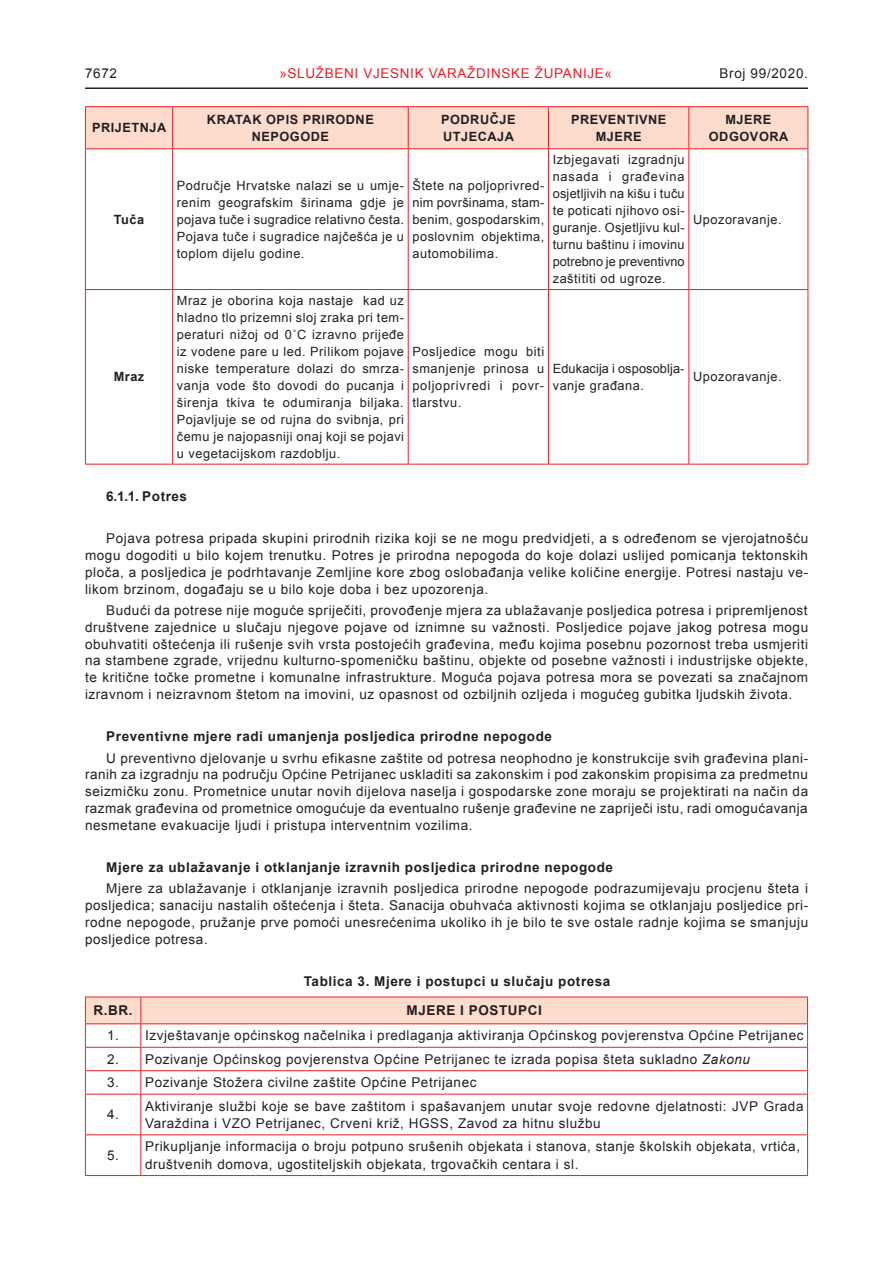
<style>
.page{position:relative;width:893px;height:1263px;background:#fff}
.page>*{position:absolute;margin:0;border:0;box-sizing:border-box;transform-origin:0 0}
.t1{font:13.5px/16.8px "Arial";letter-spacing:.04em;color:#231f20;text-align:justify}
.t2{font:700 13.5px "Arial";letter-spacing:.04em;color:#231f20}
.t3{font:13.5px "Arial";letter-spacing:.05em;color:#ee1d23}
.t4{font:12.75px/17px "Arial";letter-spacing:.04em;color:#231f20;text-align:justify}
.t5{font:700 12.75px/16.5px "Arial";letter-spacing:.04em;color:#231f20;text-align:center}
.t6{font:12.75px/17px "Arial";letter-spacing:.01em;color:#231f20}
.s1{font-style:italic}
</style>
<div class="page">
<hr style="left:85px;top:87px;width:723px;height:2px;background:#231f20">
<div style="left:86px;top:107px;width:721px;height:41px;background:#fddcce"></div>
<hr style="left:85px;top:149px;width:1px;height:140px;background:#ee1d23">
<hr style="left:172px;top:149px;width:1px;height:140px;background:#ee1d23">
<hr style="left:408px;top:149px;width:1px;height:140px;background:#ee1d23">
<hr style="left:548px;top:149px;width:1px;height:140px;background:#ee1d23">
<hr style="left:688px;top:149px;width:1px;height:140px;background:#ee1d23">
<hr style="left:807px;top:149px;width:1px;height:140px;background:#ee1d23">
<hr style="left:85px;top:106px;width:88px;height:1px;background:#ee1d23">
<hr style="left:85px;top:107px;width:1px;height:41px;background:#ee1d23">
<hr style="left:173px;top:106px;width:235px;height:1px;background:#ee1d23">
<hr style="left:172px;top:107px;width:1px;height:41px;background:#ee1d23">
<hr style="left:408px;top:106px;width:141px;height:1px;background:#ee1d23">
<hr style="left:408px;top:107px;width:1px;height:41px;background:#ee1d23">
<hr style="left:549px;top:106px;width:140px;height:1px;background:#ee1d23">
<hr style="left:548px;top:107px;width:1px;height:41px;background:#ee1d23">
<hr style="left:689px;top:106px;width:119px;height:1px;background:#ee1d23">
<hr style="left:688px;top:107px;width:1px;height:41px;background:#ee1d23">
<hr style="left:807px;top:107px;width:1px;height:41px;background:#ee1d23">
<hr style="left:85px;top:148px;width:88px;height:1px;background:#ee1d23">
<hr style="left:173px;top:148px;width:235px;height:1px;background:#ee1d23">
<hr style="left:408px;top:148px;width:141px;height:1px;background:#ee1d23">
<hr style="left:549px;top:148px;width:140px;height:1px;background:#ee1d23">
<hr style="left:689px;top:148px;width:119px;height:1px;background:#ee1d23">
<hr style="left:85px;top:289px;width:88px;height:1px;background:#ee1d23">
<hr style="left:85px;top:290px;width:1px;height:174px;background:#ee1d23">
<hr style="left:173px;top:289px;width:235px;height:1px;background:#ee1d23">
<hr style="left:172px;top:290px;width:1px;height:174px;background:#ee1d23">
<hr style="left:408px;top:289px;width:141px;height:1px;background:#ee1d23">
<hr style="left:408px;top:290px;width:1px;height:174px;background:#ee1d23">
<hr style="left:549px;top:289px;width:140px;height:1px;background:#ee1d23">
<hr style="left:548px;top:290px;width:1px;height:174px;background:#ee1d23">
<hr style="left:689px;top:289px;width:119px;height:1px;background:#ee1d23">
<hr style="left:688px;top:290px;width:1px;height:174px;background:#ee1d23">
<hr style="left:807px;top:290px;width:1px;height:174px;background:#ee1d23">
<hr style="left:85px;top:464px;width:88px;height:1px;background:#ee1d23">
<hr style="left:173px;top:464px;width:235px;height:1px;background:#ee1d23">
<hr style="left:408px;top:464px;width:141px;height:1px;background:#ee1d23">
<hr style="left:549px;top:464px;width:140px;height:1px;background:#ee1d23">
<hr style="left:689px;top:464px;width:119px;height:1px;background:#ee1d23">
<hr style="left:85px;top:1094px;width:56px;height:1px;background:#ee1d23">
<hr style="left:85px;top:1094px;width:1px;height:40px;background:#ee1d23">
<hr style="left:141px;top:1094px;width:667px;height:1px;background:#ee1d23">
<hr style="left:140px;top:1094px;width:1px;height:40px;background:#ee1d23">
<hr style="left:807px;top:1094px;width:1px;height:40px;background:#ee1d23">
<hr style="left:85px;top:1134px;width:56px;height:1px;background:#ee1d23">
<hr style="left:85px;top:1135px;width:1px;height:40px;background:#ee1d23">
<hr style="left:141px;top:1134px;width:667px;height:1px;background:#ee1d23">
<hr style="left:140px;top:1135px;width:1px;height:40px;background:#ee1d23">
<hr style="left:807px;top:1135px;width:1px;height:40px;background:#ee1d23">
<hr style="left:85px;top:996px;width:56px;height:1px;background:#ee1d23">
<hr style="left:141px;top:996px;width:667px;height:1px;background:#ee1d23">
<svg style="left:85px;top:997px;width:723px;height:97px"></svg>
<hr style="left:85px;top:1023px;width:56px;height:1px;background:#ee1d23">
<hr style="left:141px;top:1023px;width:667px;height:1px;background:#ee1d23">
<hr style="left:85px;top:1175px;width:56px;height:1px;background:#ee1d23">
<hr style="left:141px;top:1175px;width:667px;height:1px;background:#ee1d23">
<p class="t1" style="left:85px;top:65px;width:34px">7672</p>
<p class="t3" style="left:279px;top:64px;width:334px">»SLUŽBENI VJESNIK VARAŽDINSKE ŽUPANIJE«</p>
<p class="t1" style="left:719px;top:65px;width:90px">Broj 99/2020.</p>
<p class="t5" style="left:92px;top:120px;width:76px">PRIJETNJA</p>
<p class="t5" style="left:207px;top:112px;width:168px">KRATAK OPIS PRIRODNE<br>NEPOGODE</p>
<p class="t5" style="left:441px;top:112px;width:76px;text-align:left">PODRUČJE<br>UTJECAJA</p>
<p class="t5" style="left:571px;top:112px;width:97px">PREVENTIVNE<br>MJERE</p>
<p class="t5" style="left:709px;top:112px;width:81px">MJERE<br>ODGOVORA</p>
<p class="t5" style="left:114px;top:211px;width:32px">Tuča</p>
<p class="t5" style="left:114px;top:369px;width:32px">Mraz</p>
<p class="t4" style="left:177px;top:177px;width:229px">Područje Hrvatske nalazi se u umje&shy;renim geografskim širinama gdje je pojava tuče i sugradice relativno česta.<br>Pojava tuče i sugradice najčešća je u toplom dijelu godine.</p>
<p class="t4" style="left:412px;top:177px;width:133px">Štete na poljoprivred&shy;nim površinama, stam&shy;benim, gospodarskim, poslovnim objektima, automobilima.</p>
<p class="t4" style="left:177px;top:292px;width:229px">Mraz je oborina koja nastaje kad uz hladno tlo prizemni sloj zraka pri tem&shy;peraturi nižoj od 0˚C izravno prijeđe iz vodene pare u led. Prilikom pojave niske temperature dolazi do smrza&shy;vanja vode što dovodi do pucanja i širenja tkiva te odumiranja biljaka.<br>Pojavljuje se od rujna do svibnja, pri čemu je najopasniji onaj koji se pojavi u vegetacijskom razdoblju.</p>
<p class="t4" style="left:412px;top:343px;width:133px">Posljedice mogu biti smanjenje prinosa u poljoprivredi i povr&shy;tlarstvu.</p>
<p class="t4" style="left:553px;top:152px;width:133px">Izbjegavati izgradnju nasada i građevina osjetljivih na kišu i tuču te poticati njihovo osi&shy;guranje. Osjetljivu kul&shy;turnu baštinu i imovinu potrebno je preventivno zaštititi od ugroze.</p>
<p class="t4" style="left:693px;top:211px;width:90px">Upozoravanje.</p>
<p class="t6" style="left:553px;top:360px;width:133px">Edukacija i osposoblja&shy;vanje građana.</p>
<p class="t4" style="left:693px;top:368px;width:90px">Upozoravanje.</p>
<p class="t2" style="left:106px;top:487px;width:82px">6.1.1. Potres</p>
<p class="t1" style="left:85px;top:530px;width:725px;text-indent:21px">Pojava potresa pripada skupini prirodnih rizika koji se ne mogu predvidjeti, a s određenom se vjerojatnošću mogu dogoditi u bilo kojem trenutku. Potres je prirodna nepogoda do koje dolazi uslijed pomicanja tektonskih ploča, a posljedica je podrhtavanje Zemljine kore zbog oslobađanja velike količine energije. Potresi nastaju ve&shy;likom brzinom, događaju se u bilo koje doba i bez upozorenja.</p>
<p class="t1" style="left:85px;top:602px;width:725px;text-indent:21px">Budući da potrese nije moguće spriječiti, provođenje mjera za ublažavanje posljedica potresa i pripremljenost društvene zajednice u slučaju njegove pojave od iznimne su važnosti. Posljedice pojave jakog potresa mogu obuhvatiti oštećenja ili rušenje svih vrsta postojećih građevina, među kojima posebnu pozornost treba usmjeriti na stambene zgrade, vrijednu kulturno-spomeničku baštinu, objekte od posebne važnosti i industrijske objekte, te kritične točke prometne i komunalne infrastrukture. Moguća pojava potresa mora se povezati sa značajnom izravnom i neizravnom štetom na imovini, uz opasnost od ozbiljnih ozljeda i mogućeg gubitka ljudskih života.</p>
<p class="t2" style="left:106px;top:728px;width:447px">Preventivne mjere radi umanjenja posljedica prirodne nepogode</p>
<p class="t1" style="left:85px;top:749px;width:725px;text-indent:21px">U preventivno djelovanje u svrhu efikasne zaštite od potresa neophodno je konstrukcije svih građevina plani&shy;ranih za izgradnju na području Općine Petrijanec uskladiti sa zakonskim i pod zakonskim propisima za predmetnu seizmičku zonu. Prometnice unutar novih dijelova naselja i gospodarske zone moraju se projektirati na način da razmak građevina od prometnice omogućuje da eventualno rušenje građevine ne zapriječi istu, radi omogućavanja nesmetane evakuacije ljudi i pristupa interventnim vozilima.</p>
<p class="t2" style="left:106px;top:859px;width:508px">Mjere za ublažavanje i otklanjanje izravnih posljedica prirodne nepogode</p>
<p class="t1" style="left:85px;top:880px;width:725px;text-indent:21px">Mjere za ublažavanje i otklanjanje izravnih posljedica prirodne nepogode podrazumijevaju procjenu šteta i posljedica; sanaciju nastalih oštećenja i šteta. Sanacija obuhvaća aktivnosti kojima se otklanjaju posljedice pri&shy;rodne nepogode, pružanje prve pomoći unesrećenima ukoliko ih je bilo te sve ostale radnje kojima se smanjuju posljedice potresa.</p>
<p class="t2" style="left:304px;top:973px;width:308px">Tablica 3. Mjere i postupci u slučaju potresa</p>
<p class="t2" style="left:94px;top:1001px;width:41px">R.BR.</p>
<p class="t2" style="left:407px;top:1001px;width:137px">MJERE I POSTUPCI</p>
<p class="t1" style="left:107px;top:1027px;width:698px">1. Izvještavanje općinskog načelnika i predlaganja aktiviranja Općinskog povjerenstva Općine Petrijanec</p>
<p class="t1" style="left:107px;top:1051px;width:644px">2. Pozivanje Općinskog povjerenstva Općine Petrijanec te izrada popisa šteta sukladno <span class="s1">Zakonu</span></p>
<p class="t1" style="left:107px;top:1074px;width:371px">3. Pozivanje Stožera civilne zaštite Općine Petrijanec</p>
<p class="t1" style="left:107px;top:1106px;width:13px">4.</p>
<p class="t1" style="left:145px;top:1097px;width:660px;line-height:17.2px">Aktiviranje službi koje se bave zaštitom i spašavanjem unutar svoje redovne djelatnosti: JVP Grada<br>Varaždina i VZO Petrijanec, Crveni križ, HGSS, Zavod za hitnu službu</p>
<p class="t1" style="left:107px;top:1147px;width:13px">5.</p>
<p class="t1" style="left:145px;top:1138px;width:656px;line-height:17.2px">Prikupljanje informacija o broju potpuno srušenih objekata i stanova, stanje školskih objekata, vrtića, društvenih domova, ugostiteljskih objekata, trgovačkih centara i sl.</p>
</div>
